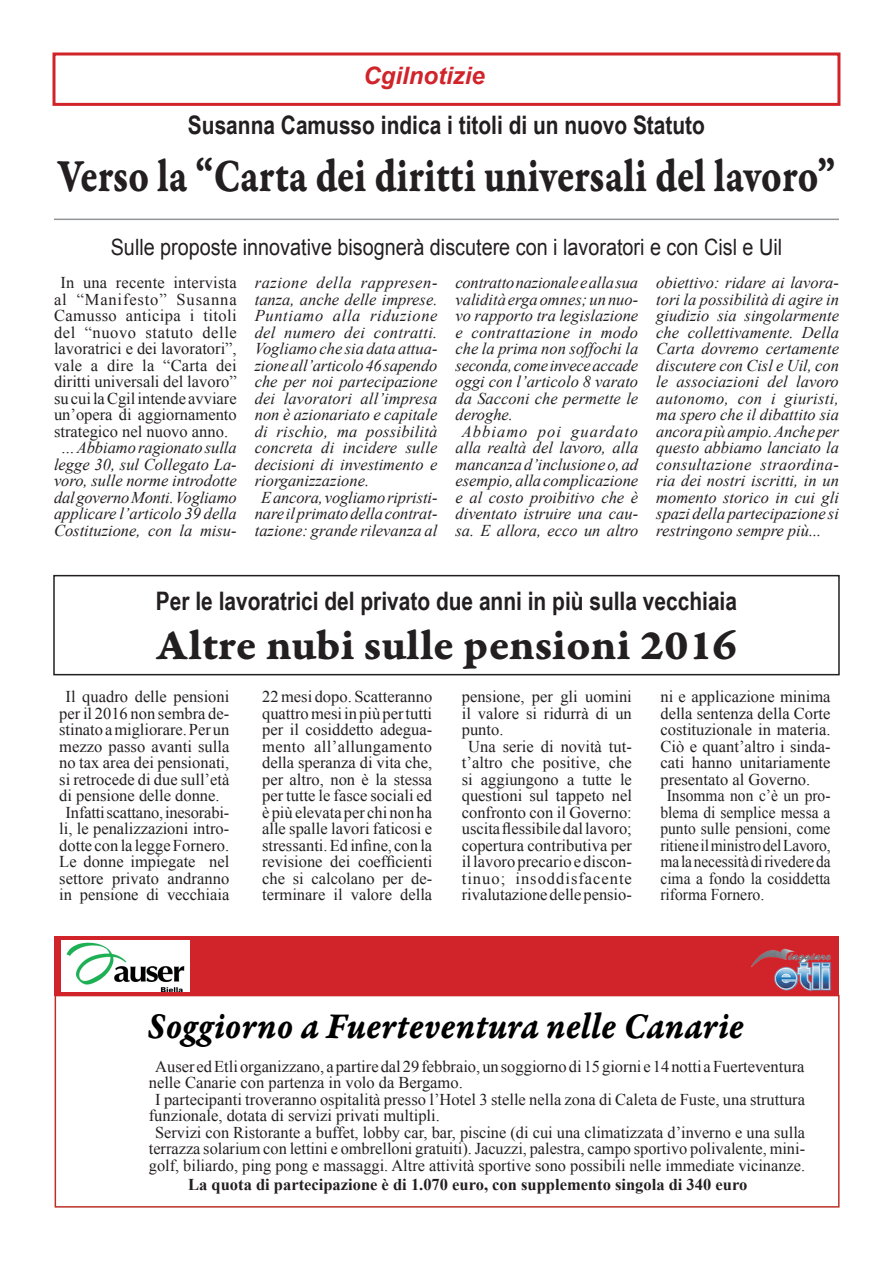
<style>
.page{position:relative;width:893px;height:1263px;background:#fff}
.page>*{position:absolute;margin:0;border:0;box-sizing:border-box;transform-origin:0 0}
.t1{font:49.5px "Garamond Premr Pro Bd Capt";color:#231f20;scale:.78 1}
.t2{font:45px "Garamond Premr Pro Bd Capt";color:#231f20}
.t3{font:39px "Garamond Premr Pro Bd It Capt";letter-spacing:.005em;color:#000;scale:.92 1}
.t4{font:700 25.5px "Arial Narrow";color:#231f20}
.t5{font:italic 700 24px "Arial";color:#d1232a}
.t6{font:22.5px "Arial";color:#231f20;scale:.88 1}
.t7{font:16.5px/16.5px "Times New Roman";color:#231f20;text-align:center}
.t8{font:italic 16.5px/16.5px "Times New Roman";color:#231f20;text-align:center}
.t9{font:16.5px "Times New Roman";color:#231f20;scale:.94 1}
.t10{font:700 16.5px "Times New Roman";color:#231f20}
.t11{font:italic 16.5px "Times New Roman";letter-spacing:.03em;color:#231f20}
.t12{font:italic 16.5px "Times New Roman";letter-spacing:.04em;color:#231f20}
.t13{font:16.5px "Times New Roman";letter-spacing:.06em;color:#231f20}
.t14{font:italic 16.5px "Times New Roman";letter-spacing:.06em;color:#231f20}
</style>
<div class="page">
<div style="left:52px;top:52px;width:788px;height:54px;border:3px solid #d1232a"></div>
<div style="left:53px;top:575px;width:787px;height:100px;border:2px solid #231f20"></div>
<div style="left:55px;top:995px;width:785px;height:212px;border:2px solid #bd3027"></div>
<div style="left:54px;top:937px;width:785px;height:59px;background:#d1232a"></div>
<hr style="left:54px;top:219px;width:785px;height:1px;background:#919396">
<img style="left:751px;top:948px;width:80px;height:44px">
<img style="left:61px;top:941px;width:128px;height:51px">
<h3 class="t5" style="left:364px;top:60px;width:123px">Cgilnotizie</h3>
<h3 class="t4" style="left:188px;top:105px;width:519px">Susanna Camusso indica i titoli di un nuovo Statuto</h3>
<h1 class="t1" style="left:58px;top:146px;width:999px">Verso la “Carta dei diritti universali del lavoro”</h1>
<h3 class="t6" style="left:111px;top:233px;width:764px">Sulle proposte innovative bisognerà discutere con i lavoratori e con Cisl e Uil</h3>
<p class="t7" style="left:54px;top:274px;width:184px">In una recente intervista al “Manifesto” Susanna<br>Camusso anticipa i titoli del “nuovo statuto delle lavoratrici e dei lavoratori”, vale a dire la “Carta dei diritti universali del lavoro” su cui la Cgil intende avviare un’opera di aggiornamento strategico nel nuovo anno.</p>
<p class="t8" style="left:54px;top:439px;width:184px">… Abbiamo ragionato sulla legge 30, sul Collegato La&shy;voro, sulle norme introdotte dal governo Monti. Vogliamo applicare l’articolo 39 della<br>Costituzione, con la misu-</p>
<p class="t11" style="left:255px;top:271px;width:184px">razione della rappresen-</p>
<p class="t8" style="left:255px;top:291px;width:184px">tanza, anche delle imprese.</p>
<p class="t12" style="left:255px;top:304px;width:184px">Puntiamo alla riduzione</p>
<p class="t8" style="left:255px;top:324px;width:184px">del numero dei contratti.</p>
<p class="t8" style="left:255px;top:340px;width:184px">Vogliamo che sia data attua-</p>
<p class="t8" style="left:255px;top:357px;width:184px">zione all’articolo 46 sapendo</p>
<p class="t8" style="left:255px;top:373px;width:184px">che per noi partecipazione</p>
<p class="t8" style="left:255px;top:390px;width:184px">dei lavoratori all’impresa</p>
<p class="t8" style="left:255px;top:406px;width:184px">non è azionariato e capitale</p>
<p class="t8" style="left:255px;top:423px;width:184px">di rischio, ma possibilità</p>
<p class="t8" style="left:255px;top:439px;width:184px">concreta di incidere sulle</p>
<p class="t8" style="left:255px;top:456px;width:184px">decisioni di investimento e</p>
<p class="t8" style="left:255px;top:472px;width:116px">riorganizzazione.</p>
<p class="t8" style="left:261px;top:489px;width:178px">E ancora, vogliamo ripristi-</p>
<p class="t8" style="left:255px;top:505px;width:184px">nare il primato della contrat-</p>
<p class="t8" style="left:255px;top:522px;width:184px">tazione: grande rilevanza al</p>
<p class="t8" style="left:455px;top:274px;width:184px">contratto nazionale e alla sua</p>
<p class="t8" style="left:455px;top:291px;width:184px">validità erga omnes; un nuo-</p>
<p class="t8" style="left:455px;top:307px;width:184px">vo rapporto tra legislazione</p>
<p class="t8" style="left:455px;top:324px;width:184px">e contrattazione in modo</p>
<p class="t8" style="left:455px;top:340px;width:184px">che la prima non soffochi la</p>
<p class="t8" style="left:455px;top:357px;width:184px">seconda, come invece accade</p>
<p class="t8" style="left:455px;top:373px;width:184px">oggi con l’articolo 8 varato</p>
<p class="t8" style="left:455px;top:390px;width:184px">da Sacconi che permette le</p>
<p class="t8" style="left:455px;top:406px;width:59px">deroghe.</p>
<p class="t14" style="left:462px;top:420px;width:178px">Abbiamo poi guardato</p>
<p class="t8" style="left:455px;top:439px;width:184px">alla realtà del lavoro, alla</p>
<p class="t8" style="left:455px;top:456px;width:184px">mancanza d’inclusione o, ad</p>
<p class="t8" style="left:455px;top:472px;width:184px">esempio, alla complicazione</p>
<p class="t8" style="left:455px;top:489px;width:184px">e al costo proibitivo che è</p>
<p class="t8" style="left:455px;top:505px;width:184px">diventato istruire una cau-</p>
<p class="t8" style="left:455px;top:522px;width:184px">sa. E allora, ecco un altro</p>
<p class="t8" style="left:656px;top:274px;width:184px;text-align:justify">obiettivo: ridare ai lavora&shy;tori la possibilità di agire in giudizio sia singolarmente che collettivamente. Della Carta dovremo certamente discutere con Cisl e Uil, con le associazioni del lavoro autonomo, con i giuristi, ma spero che il dibattito sia ancora più ampio. Anche per questo abbiamo lanciato la consultazione straordina&shy;ria dei nostri iscritti, in un momento storico in cui gli spazi della partecipazione si restringono sempre più...</p>
<h3 class="t4" style="left:156px;top:582px;width:583px">Per le lavoratrici del privato due anni in più sulla vecchiaia</h3>
<h2 class="t2" style="left:156px;top:618px;width:582px">Altre nubi sulle pensioni 2016</h2>
<p class="t7" style="left:59px;top:688px;width:172px">Il quadro delle pensioni per il 2016 non sembra de&shy;stinato a migliorare. Per un mezzo passo avanti sulla no tax area dei pensionati, si retrocede di due sull’età di pensione delle donne.<br>Infatti scattano, inesorabi&shy;li, le penalizzazioni intro&shy;dotte con la legge Fornero.<br>Le donne impiegate nel settore privato andranno in pensione di vecchiaia</p>
<p class="t7" style="left:262px;top:688px;width:172px;text-align:justify">22 mesi dopo. Scatteranno quattro mesi in più per tutti per il cosiddetto adegua&shy;mento all’allungamento della speranza di vita che, per altro, non è la stessa per tutte le fasce sociali ed è più elevata per chi non ha alle spalle lavori faticosi e stressanti. Ed infine, con la revisione dei coefficienti che si calcolano per de&shy;terminare il valore della</p>
<p class="t7" style="left:462px;top:688px;width:172px">pensione, per gli uomini</p>
<p class="t7" style="left:462px;top:705px;width:172px">il valore si ridurrà di un</p>
<p class="t7" style="left:462px;top:721px;width:43px">punto.</p>
<p class="t7" style="left:468px;top:738px;width:165px">Una serie di novità tut-</p>
<p class="t7" style="left:462px;top:754px;width:172px">t’altro che positive, che</p>
<p class="t7" style="left:462px;top:771px;width:172px">si aggiungono a tutte le</p>
<p class="t7" style="left:462px;top:787px;width:172px">questioni sul tappeto nel</p>
<p class="t7" style="left:462px;top:804px;width:172px">confronto con il Governo:</p>
<p class="t7" style="left:462px;top:820px;width:172px">uscita flessibile dal lavoro;</p>
<p class="t7" style="left:462px;top:837px;width:172px">copertura contributiva per</p>
<p class="t7" style="left:462px;top:853px;width:172px">il lavoro precario e discon-</p>
<p class="t13" style="left:462px;top:867px;width:172px">tinuo; insoddisfacente</p>
<p class="t7" style="left:462px;top:886px;width:172px">rivalutazione delle pensio-</p>
<p class="t7" style="left:660px;top:688px;width:172px">ni e applicazione minima</p>
<p class="t7" style="left:660px;top:705px;width:172px">della sentenza della Corte</p>
<p class="t7" style="left:660px;top:721px;width:172px">costituzionale in materia.</p>
<p class="t7" style="left:660px;top:738px;width:172px">Ciò e quant’altro i sinda-</p>
<p class="t7" style="left:660px;top:754px;width:172px">cati hanno unitariamente</p>
<p class="t7" style="left:660px;top:771px;width:151px">presentato al Governo.</p>
<p class="t9" style="left:667px;top:785px;width:176px">Insomma non c’è un pro-</p>
<p class="t9" style="left:660px;top:801px;width:182px">blema di semplice messa a</p>
<p class="t9" style="left:660px;top:818px;width:182px">punto sulle pensioni, come</p>
<p class="t9" style="left:660px;top:834px;width:183px">ritiene il ministro del Lavoro,</p>
<p class="t9" style="left:660px;top:851px;width:183px">ma la necessità di rivedere da</p>
<p class="t9" style="left:660px;top:867px;width:182px">cima a fondo la cosiddetta</p>
<p class="t9" style="left:660px;top:884px;width:112px">riforma Fornero.</p>
<h3 class="t3" style="left:147px;top:1002px;width:650px">Soggiorno a Fuerteventura nelle Canarie</h3>
<p class="t7" style="left:155px;top:1058px;width:651px">Auser ed Etli organizzano, a partire dal 29 febbraio, un soggiorno di 15 giorni e 14 notti a Fuerteventura</p>
<p class="t7" style="left:149px;top:1074px;width:315px">nelle Canarie con partenza in volo da Bergamo.</p>
<p class="t7" style="left:155px;top:1091px;width:651px">I partecipanti troveranno ospitalità presso l’Hotel 3 stelle nella zona di Caleta de Fuste, una struttura</p>
<p class="t7" style="left:149px;top:1107px;width:293px">funzionale, dotata di servizi privati multipli.</p>
<p class="t7" style="left:155px;top:1124px;width:651px">Servizi con Ristorante a buffet, lobby car, bar, piscine (di cui una climatizzata d’inverno e una sulla</p>
<p class="t7" style="left:149px;top:1140px;width:658px">terrazza solarium con lettini e ombrelloni gratuiti). Jacuzzi, palestra, campo sportivo polivalente, mini-</p>
<p class="t7" style="left:149px;top:1157px;width:658px">golf, biliardo, ping pong e massaggi. Altre attività sportive sono possibili nelle immediate vicinanze.</p>
<p class="t10" style="left:188px;top:1173px;width:561px">La quota di partecipazione è di 1.070 euro, con supplemento singola di 340 euro</p>
</div>
